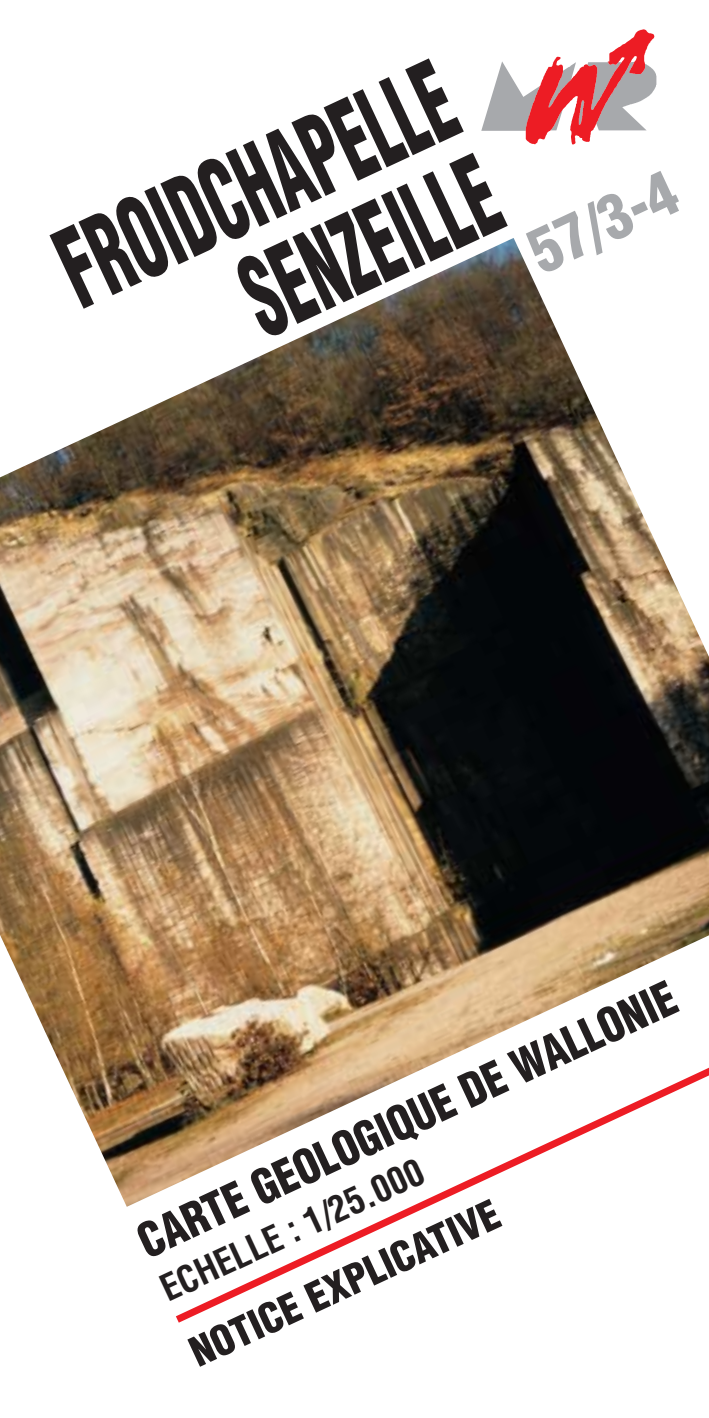
<style>
.page{position:relative;width:709px;height:1418px;background:#fff}
.page>*{position:absolute;margin:0;border:0;box-sizing:border-box;transform-origin:0 0}
.t1{font:900 condensed 108px/104px "Helvetica";color:#231f20;text-align:right;scale:.6 1}
.t2{font:900 condensed 60px "Helvetica";color:#a7a9ac}
.t3{font:900 condensed 46px "Helvetica";color:#231f20;scale:.94 1}
.t4{font:900 condensed 40px "Helvetica";color:#231f20}
.t5{font:700 condensed 36px "Helvetica";color:#231f20}
</style>
<div class="page">
<img style="left:1px;top:238px;width:708px;height:968px">
<svg style="left:481px;top:29px;width:175px;height:116px"></svg>
<svg style="left:168px;top:1030px;width:541px;height:293px"></svg>
<h1 class="t1" style="left:46px;top:235px;width:710px;rotate:-25deg">FROIDCHAPELLE<br>SENZEILLE</h1>
<h2 class="t2" style="left:522px;top:234px;width:158px;rotate:-25deg">57/3-4</h2>
<p class="t3" style="left:133px;top:1227px;width:627px;rotate:-25deg">CARTE GEOLOGIQUE DE WALLONIE</p>
<p class="t5" style="left:157px;top:1277px;width:287px;rotate:-25deg">ECHELLE : 1/25.000</p>
<p class="t4" style="left:186px;top:1340px;width:338px;rotate:-25deg">NOTICE EXPLICATIVE</p>
</div>
